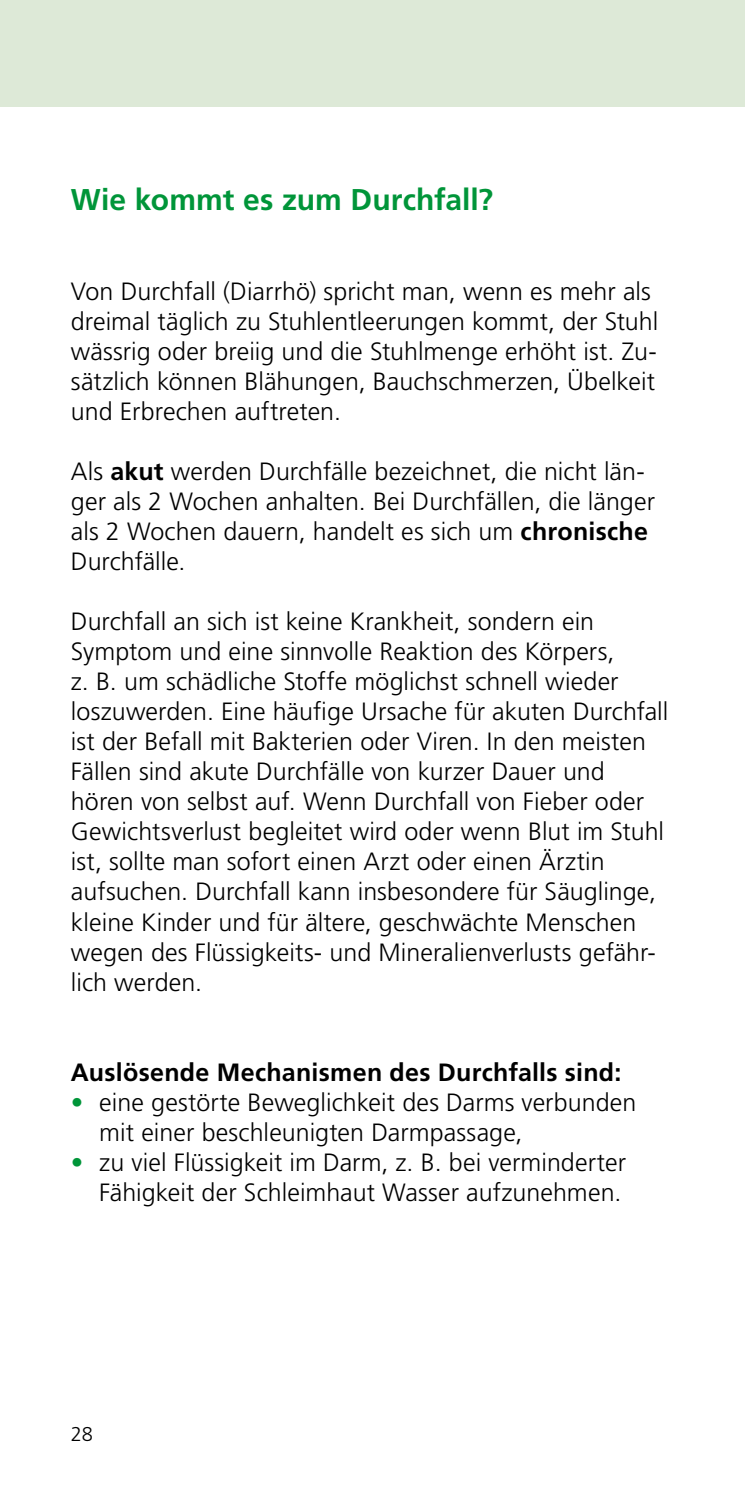
<style>
.page{position:relative;width:745px;height:1489px;background:#fff}
.page>*{position:absolute;margin:0;border:0;box-sizing:border-box;transform-origin:0 0}
.t1{font:700 30px "Frutiger LT Std";color:#009539}
.t2{font:300 25px/30px "Frutiger LT Std";letter-spacing:.005em;color:#000}
.t3{font:700 25px "Frutiger LT Std";letter-spacing:.01em;color:#000}
.t4{font:300 20px "Frutiger LT Std";color:#000}
.s1{font-weight:700}
.s2{color:#009539}
</style>
<div class="page">
<div style="left:0;top:0;width:744px;height:106px;background:#dde9d7"></div>
<p class="t1" style="left:71px;top:182px;width:423px">Wie kommt es zum Durchfall?</p>
<p class="t2" style="left:71px;top:277px;width:588px">Von Durchfall (Diarrhö) spricht man, wenn es mehr als dreimal täglich zu Stuhlentleerungen kommt, der Stuhl wässrig oder breiig und die Stuhlmenge erhöht ist. Zu&shy;sätzlich können Blähungen, Bauchschmerzen, Übelkeit und Erbrechen auftreten.</p>
<p class="t2" style="left:71px;top:457px;width:585px">Als <span class="s1">akut</span> werden Durchfälle bezeichnet, die nicht län&shy;ger als 2 Wochen anhalten. Bei Durchfällen, die länger als 2 Wochen dauern, handelt es sich um <span class="s1">chronische </span>Durchfälle.</p>
<p class="t2" style="left:71px;top:607px;width:598px">Durchfall an sich ist keine Krankheit, sondern ein Symptom und eine sinnvolle Reaktion des Körpers,<br>z. B. um schädliche Stoffe möglichst schnell wieder loszuwerden. Eine häufige Ursache für akuten Durchfall ist der Befall mit Bakterien oder Viren. In den meisten Fällen sind akute Durchfälle von kurzer Dauer und hören von selbst auf. Wenn Durchfall von Fieber oder Gewichtsverlust begleitet wird oder wenn Blut im Stuhl ist, sollte man sofort einen Arzt oder einen Ärztin aufsuchen. Durchfall kann insbesondere für Säuglinge, kleine Kinder und für ältere, geschwächte Menschen wegen des Flüssigkeits- und Mineralienverlusts gefähr&shy;lich werden.</p>
<p class="t3" style="left:71px;top:1057px;width:551px">Auslösende Mechanismen des Durchfalls sind:</p>
<p class="t2" style="left:99px;top:1087px;width:538px;text-indent:-28px"><span class="s2">•</span> eine gestörte Beweglichkeit des Darms verbunden mit einer beschleunigten Darmpassage,</p>
<p class="t2" style="left:71px;top:1147px;width:556px;text-align:right"><span class="s2">•</span> zu viel Flüssigkeit im Darm, z. B. bei verminderter<br>Fähigkeit der Schleimhaut Wasser aufzunehmen.</p>
<p class="t4" style="left:71px;top:1422px;width:24px">28</p>
</div>
